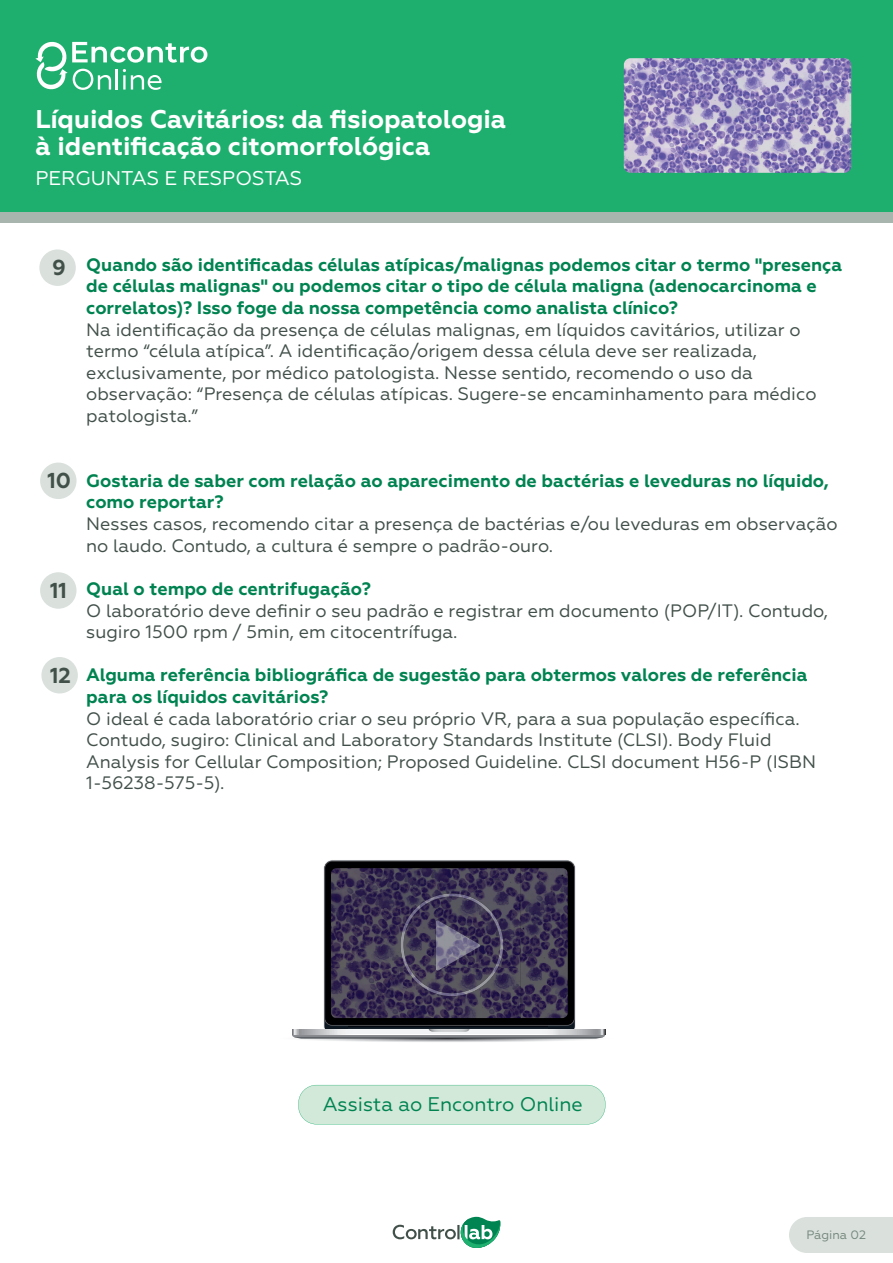
<style>
.page{position:relative;width:893px;height:1263px;background:#fff}
.page>*{position:absolute;margin:0;border:0;box-sizing:border-box;transform-origin:0 0}
.t1{font:700 25.65px/27.5px "Geometria";color:#fff}
.t2{font:700 21.6px "Geometria";color:#42504a}
.t3{font:19.8px "Geometria";color:#fff}
.t4{font:19.65px "Geometria";color:#008351}
.t5{font:18px/21.6px "Geometria";color:#42504a}
.t6{font:700 18px/21.6px "Geometria";color:#008351}
.t7{font:12.15px "Geometria";color:#75887e}
</style>
<div class="page">
<div style="left:298px;top:1085px;width:307px;height:39px;background:#d2e9d9"></div>
<div style="left:789px;top:1217px;width:104px;height:36px;background:#dae1dd"></div>
<div style="left:0;top:182px;width:893px;height:41px;background:#a8b5af"></div>
<div style="left:0;top:0;width:893px;height:212px;background:#1eaf6f"></div>
<img style="left:624px;top:58px;width:227px;height:115px">
<svg style="left:35px;top:41px;width:172px;height:49px"></svg>
<svg style="left:393px;top:1217px;width:107px;height:31px"></svg>
<div style="left:39px;top:249px;width:37px;height:37px;background:#dae1dd;border-radius:50%"></div>
<div style="left:40px;top:463px;width:37px;height:36px;background:#dae1dd;border-radius:50%"></div>
<div style="left:40px;top:572px;width:37px;height:37px;background:#dae1dd;border-radius:50%"></div>
<div style="left:41px;top:657px;width:37px;height:36px;background:#dae1dd;border-radius:50%"></div>
<svg style="left:349px;top:1026px;width:198px;height:3px"></svg>
<div style="left:325px;top:861px;width:249px;height:164px;background:#000002;border-radius:7px"></div>
<svg style="left:292px;top:1029px;width:314px;height:13px"></svg>
<img style="left:331px;top:868px;width:237px;height:150px">
<img style="left:401px;top:893px;width:102px;height:103px">
<h1 class="t1" style="left:35px;top:105px;width:472px">Líquidos Cavitários: da fisiopatologia à identificação citomorfológica</h1>
<p class="t3" style="left:35px;top:167px;width:268px">PERGUNTAS E RESPOSTAS</p>
<p class="t2" style="left:52px;top:255px;width:15px">9</p>
<p class="t6" style="left:86px;top:254px;width:758px">Quando são identificadas células atípicas/malignas podemos citar o termo "presença de células malignas" ou podemos citar o tipo de célula maligna (adenocarcinoma e correlatos)? Isso foge da nossa competência como analista clínico?</p>
<p class="t5" style="left:86px;top:319px;width:732px">Na identificação da presença de células malignas, em líquidos cavitários, utilizar o termo “célula atípica”. A identificação/origem dessa célula deve ser realizada, exclusivamente, por médico patologista. Nesse sentido, recomendo o uso da observação: “Presença de células atípicas. Sugere-se encaminhamento para médico patologista.”</p>
<p class="t2" style="left:48px;top:468px;width:25px">10</p>
<p class="t2" style="left:50px;top:578px;width:18px">11</p>
<p class="t2" style="left:50px;top:662px;width:22px">12</p>
<p class="t6" style="left:86px;top:470px;width:744px">Gostaria de saber com relação ao aparecimento de bactérias e leveduras no líquido, como reportar?</p>
<p class="t5" style="left:86px;top:513px;width:753px">Nesses casos, recomendo citar a presença de bactérias e/ou leveduras em observação no laudo. Contudo, a cultura é sempre o padrão-ouro.</p>
<p class="t6" style="left:86px;top:578px;width:286px">Qual o tempo de centrifugação?</p>
<p class="t5" style="left:86px;top:599px;width:743px">O laboratório deve definir o seu padrão e registrar em documento (POP/IT). Contudo, sugiro 1500 rpm / 5min, em citocentrífuga.</p>
<p class="t6" style="left:86px;top:664px;width:723px">Alguma referência bibliográfica de sugestão para obtermos valores de referência para os líquidos cavitários?</p>
<p class="t5" style="left:86px;top:707px;width:731px">O ideal é cada laboratório criar o seu próprio VR, para a sua população específica.<br>Contudo, sugiro: Clinical and Laboratory Standards Institute (CLSI). Body Fluid Analysis for Cellular Composition; Proposed Guideline. CLSI document H56-P (ISBN 1-56238-575-5).</p>
<p class="t4" style="left:323px;top:1093px;width:261px">Assista ao Encontro Online</p>
<p class="t7" style="left:806px;top:1227px;width:61px">Página 02</p>
</div>
